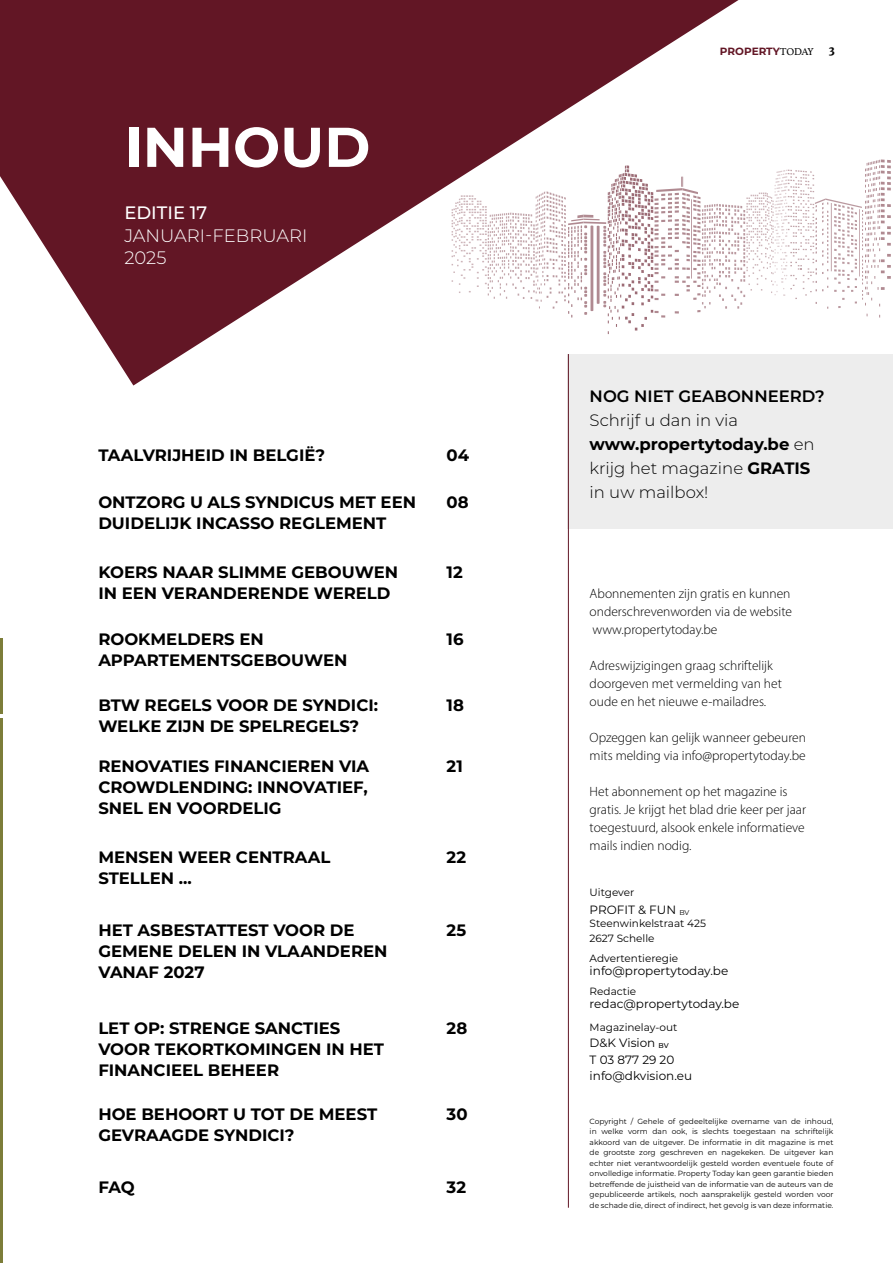
<style>
.page{position:relative;width:893px;height:1263px;background:#fff}
.page>*{position:absolute;margin:0;border:0;box-sizing:border-box;transform-origin:0 0}
.t1{font:700 55.95px "Montserrat";color:#fff}
.t2{font:300 18px/22.5px "Montserrat";color:#fff}
.t3{font:500 18px "Montserrat";color:#fff}
.t4{font:700 16.5px/21px "Montserrat";color:#000}
.t5{font:300 16.5px/24px "Montserrat";color:#000}
.t6{font:600 16.5px "Montserrat";color:#000}
.t7{font:300 13.5px/18px "Myriad Pro";color:#000}
.t8{font:12px/16.5px "Montserrat";color:#000}
.t9{font:10.5px/15px "Montserrat";color:#000}
.t10{font:700 10.5px "Montserrat";letter-spacing:-.01em;color:#621625}
.t11{font:900 10.5px "Merriweather";color:#000}
.t12{font:7.5px/10.5px "Montserrat";color:#000;text-align:justify}
.s1{font-family:"Athelas";font-weight:400;color:#000}
.s2{font-weight:700}
</style>
<div class="page">
<svg style="left:0;top:0;width:738px;height:385px;fill:#621625"></svg>
<div style="left:568px;top:354px;width:325px;height:175px;background:#ededed"></div>
<hr style="left:568px;top:354px;width:1px;height:854px;background:#621625">
<svg style="left:452px;top:159px;width:439px;height:175px"></svg>
<img style="left:0;top:638px;width:2px;height:625px">
<h1 class="t1" style="left:124px;top:107px;width:248px">INHOUD</h1>
<h2 class="t3" style="left:124px;top:200px;width:84px">EDITIE 17</h2>
<h2 class="t2" style="left:124px;top:223px;width:184px">JANUARI-FEBRUARI<br>2025</h2>
<h3 class="t4" style="left:98px;top:444px;width:228px">TAALVRIJHEID IN BELGIË?</h3>
<h3 class="t4" style="left:447px;top:444px;width:24px">04</h3>
<h3 class="t4" style="left:98px;top:491px;width:319px">ONTZORG U ALS SYNDICUS MET EEN<br>DUIDELIJK INCASSO REGLEMENT</h3>
<h3 class="t4" style="left:447px;top:491px;width:24px">08</h3>
<h3 class="t4" style="left:98px;top:560px;width:301px">KOERS NAAR SLIMME GEBOUWEN<br>IN EEN VERANDERENDE WERELD</h3>
<h3 class="t4" style="left:447px;top:560px;width:18px">12</h3>
<h3 class="t4" style="left:98px;top:628px;width:251px">ROOKMELDERS EN<br>APPARTEMENTSGEBOUWEN</h3>
<h3 class="t4" style="left:447px;top:628px;width:18px">16</h3>
<h3 class="t4" style="left:98px;top:694px;width:281px">BTW REGELS VOOR DE SYNDICI:<br>WELKE ZIJN DE SPELREGELS?</h3>
<h3 class="t4" style="left:447px;top:694px;width:19px">18</h3>
<h3 class="t4" style="left:98px;top:755px;width:272px;text-align:justify">RENOVATIES FINANCIEREN VIA CROWDLENDING: INNOVATIEF, SNEL EN VOORDELIG</h3>
<h3 class="t4" style="left:447px;top:755px;width:18px">21</h3>
<h3 class="t4" style="left:98px;top:846px;width:234px">MENSEN WEER CENTRAAL<br>STELLEN ...</h3>
<h3 class="t4" style="left:447px;top:846px;width:21px">22</h3>
<h3 class="t4" style="left:98px;top:919px;width:291px">HET ASBESTATTEST VOOR DE<br>GEMENE DELEN IN VLAANDEREN<br>VANAF 2027</h3>
<h3 class="t4" style="left:447px;top:919px;width:21px">25</h3>
<h3 class="t4" style="left:98px;top:1016px;width:287px">LET OP: STRENGE SANCTIES<br>VOOR TEKORTKOMINGEN IN HET<br>FINANCIEEL BEHEER</h3>
<h3 class="t4" style="left:447px;top:1016px;width:22px">28</h3>
<h3 class="t4" style="left:98px;top:1103px;width:280px">HOE BEHOORT U TOT DE MEEST<br>GEVRAAGDE SYNDICI?</h3>
<h3 class="t4" style="left:447px;top:1103px;width:22px">30</h3>
<h3 class="t4" style="left:98px;top:1176px;width:38px">FAQ</h3>
<h3 class="t4" style="left:447px;top:1176px;width:21px">32</h3>
<h3 class="t10" style="left:720px;top:44px;width:95px">PROPERTY<span class="s1">TODAY</span></h3>
<h3 class="t11" style="left:829px;top:44px;width:7px">3</h3>
<h3 class="t6" style="left:590px;top:384px;width:236px">NOG NIET GEABONNEERD?</h3>
<h3 class="t5" style="left:590px;top:407px;width:226px">Schrijf u dan in via <span class="s2">www.propertytoday.be</span> en krijg het magazine <span class="s2">GRATIS </span>in uw mailbox!</h3>
<h3 class="t7" style="left:590px;top:585px;width:204px;text-align:justify">Abonnementen zijn gratis en kunnen onderschrevenworden via de website www.propertytoday.be</h3>
<h3 class="t7" style="left:590px;top:657px;width:194px">Adreswijzigingen graag schriftelijk doorgeven met vermelding van het oude en het nieuwe e-mailadres.</h3>
<h3 class="t7" style="left:590px;top:729px;width:218px">Opzeggen kan gelijk wanneer gebeuren mits melding via info@propertytoday.be</h3>
<h3 class="t7" style="left:590px;top:783px;width:218px">Het abonnement op het magazine is gratis. Je krijgt het blad drie keer per jaar toegestuurd, alsook enkele informatieve mails indien nodig.</h3>
<h3 class="t9" style="left:590px;top:884px;width:46px">Uitgever</h3>
<h3 class="t8" style="left:590px;top:901px;width:101px">PROFIT &amp; FUN <sub>BV</sub></h3>
<h3 class="t9" style="left:590px;top:915px;width:118px">Steenwinkelstraat 425<br>2627 Schelle</h3>
<h3 class="t9" style="left:590px;top:950px;width:90px">Advertentieregie</h3>
<h3 class="t8" style="left:590px;top:962px;width:140px">info@propertytoday.be</h3>
<h3 class="t9" style="left:590px;top:983px;width:48px">Redactie</h3>
<h3 class="t8" style="left:590px;top:995px;width:151px">redac@propertytoday.be</h3>
<h3 class="t9" style="left:590px;top:1019px;width:89px">Magazinelay-out</h3>
<h3 class="t8" style="left:590px;top:1034px;width:104px">D&amp;K Vision <sub>BV<br></sub>T 03 877 29 20 info@dkvision.eu</h3>
<p class="t12" style="left:590px;top:1115px;width:245px">Copyright / Gehele of gedeeltelijke overname van de inhoud, in welke vorm dan ook, is slechts toegestaan na schriftelijk akkoord van de uitgever. De informatie in dit magazine is met de grootste zorg geschreven en nagekeken. De uitgever kan echter niet verantwoordelijk gesteld worden eventuele foute of onvolledige informatie. Property Today kan geen garantie bieden betreffende de juistheid van de informatie van de auteurs van de gepubliceerde artikels, noch aansprakelijk gesteld worden voor de schade die, direct of indirect, het gevolg is van deze informatie.</p>
</div>
